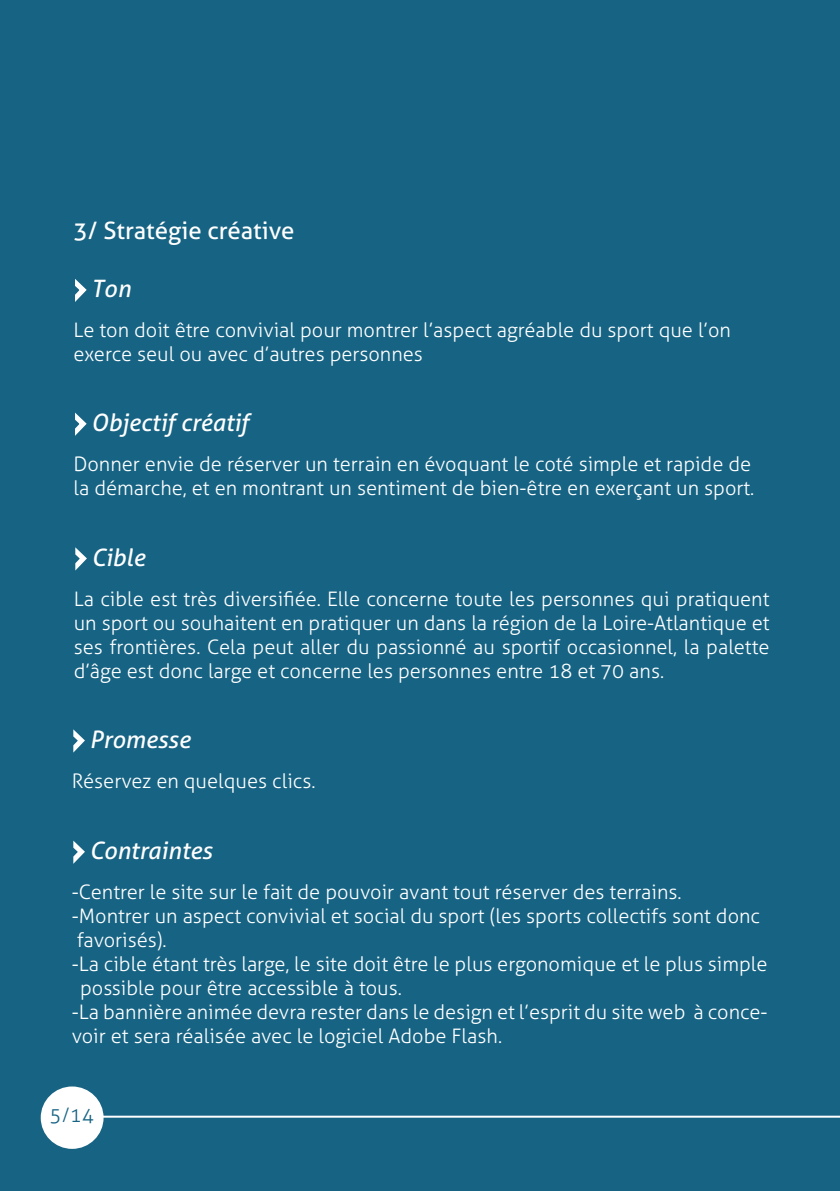
<style>
.page{position:relative;width:840px;height:1191px;background:#fff}
.page>*{position:absolute;margin:0;border:0;box-sizing:border-box;transform-origin:0 0}
.t1{font:italic 24px "Aller";color:#fff}
.t2{font:24px "Aller";color:#fff}
.t3{font:300 20px/24px "Aller";color:#fff}
.t4{font:300 20px "Aller";color:#166383}
</style>
<div class="page">
<div style="left:0;top:0;width:839px;height:1191px;background:#166383"></div>
<hr style="left:101px;top:1115px;width:738px;height:2px;background:#fff">
<div style="left:41px;top:1086px;width:62px;height:62px;background:#fff;border-radius:50%"></div>
<svg style="left:75px;top:279px;width:12px;height:23px"></svg>
<svg style="left:75px;top:412px;width:12px;height:24px"></svg>
<svg style="left:75px;top:547px;width:12px;height:24px"></svg>
<svg style="left:73px;top:729px;width:12px;height:24px"></svg>
<svg style="left:73px;top:840px;width:12px;height:24px"></svg>
<p class="t2" style="left:73px;top:216px;width:222px">3/ Stratégie créative</p>
<p class="t1" style="left:91px;top:274px;width:41px">Ton</p>
<p class="t3" style="left:73px;top:318px;width:658px">Le ton doit être convivial pour montrer l’aspect agréable du sport que l’on exerce seul ou avec d’autres personnes</p>
<p class="t1" style="left:91px;top:408px;width:159px">Objectif créatif</p>
<p class="t3" style="left:73px;top:452px;width:682px">Donner envie de réserver un terrain en évoquant le coté simple et rapide de la démarche, et en montrant un sentiment de bien-être en exerçant un sport.</p>
<p class="t1" style="left:91px;top:543px;width:55px">Cible</p>
<p class="t3" style="left:74px;top:586px;width:697px;text-align:justify">La cible est très diversifiée. Elle concerne toute les personnes qui pratiquent un sport ou souhaitent en pratiquer un dans la région de la Loire-Atlantique et ses frontières. Cela peut aller du passionné au sportif occasionnel, la palette d’âge est donc large et concerne les personnes entre 18 et 70 ans.</p>
<p class="t1" style="left:89px;top:725px;width:102px">Promesse</p>
<p class="t3" style="left:72px;top:768px;width:245px">Réservez en quelques clics.</p>
<p class="t1" style="left:89px;top:836px;width:124px">Contraintes</p>
<p class="t3" style="left:72px;top:880px;width:611px">-Centrer le site sur le fait de pouvoir avant tout réserver des terrains.</p>
<p class="t3" style="left:72px;top:904px;width:689px">-Montrer un aspect convivial et social du sport (les sports collectifs sont donc</p>
<p class="t3" style="left:77px;top:928px;width:91px">favorisés).</p>
<p class="t3" style="left:72px;top:952px;width:697px">-La cible étant très large, le site doit être le plus ergonomique et le plus simple</p>
<p class="t3" style="left:80px;top:976px;width:323px">possible pour être accessible à tous.</p>
<p class="t3" style="left:72px;top:1000px;width:697px">-La bannière animée devra rester dans le design et l’esprit du site web à conce-</p>
<p class="t3" style="left:72px;top:1024px;width:431px">voir et sera réalisée avec le logiciel Adobe Flash.</p>
<p class="t4" style="left:50px;top:1103px;width:46px">5/14</p>
</div>
